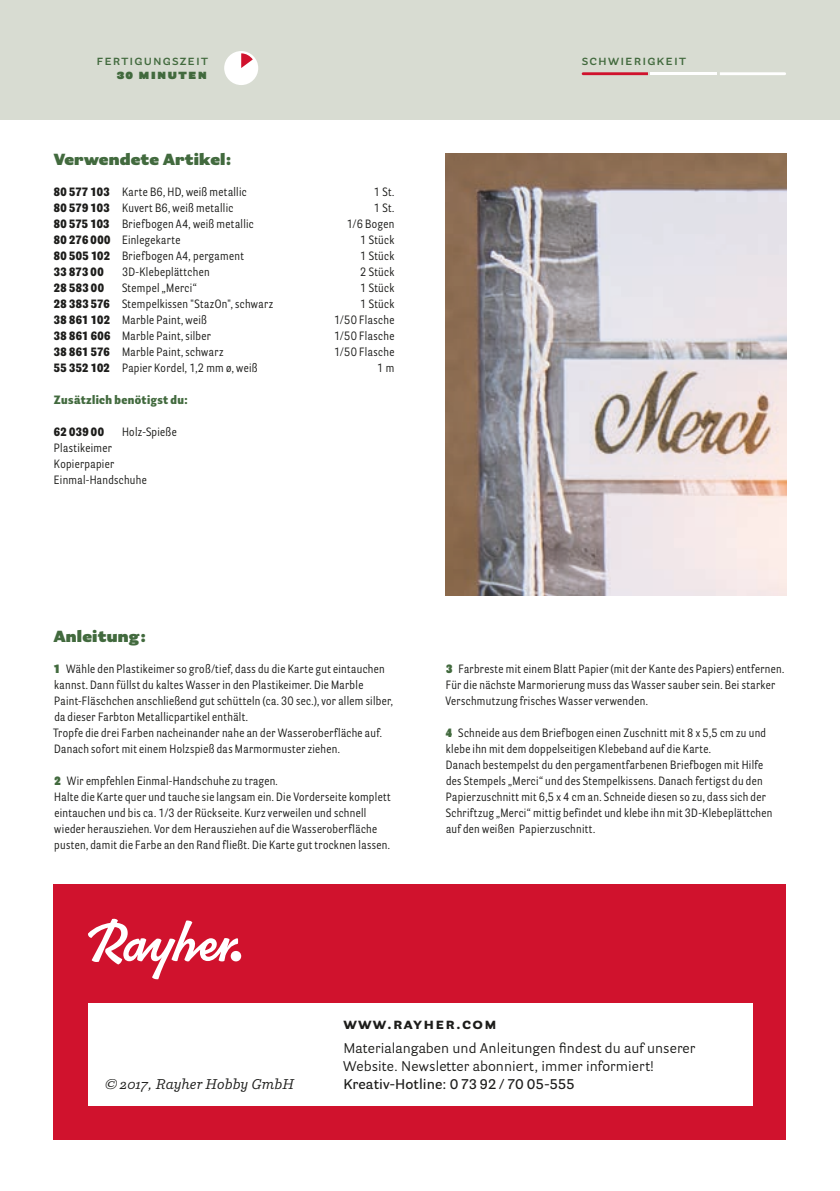
<style>
.page{position:relative;width:840px;height:1191px;background:#fff}
.page>*{position:absolute;margin:0;border:0;box-sizing:border-box;transform-origin:0 0}
.t1{font:900 16px "Parry Grotesque Pro";letter-spacing:.01em;color:#426a3e}
.t2{font:700 16px "Parry Grotesque Pro";letter-spacing:.08em;color:#1d1d1b}
.t3{font:14px/18px "Parry Grotesque Pro";letter-spacing:.005em;color:#1d1d1b}
.t4{font:600 14px "Parry Grotesque Pro";letter-spacing:.01em;color:#1d1d1b}
.t5{font:600 14px "Parry Grotesque Pro";letter-spacing:.08em;color:#426a3e}
.t6{font:italic 14px "Parry Pro";letter-spacing:.01em;color:#1d1d1b}
.t7{font:900 14px "Parry Grotesque Pro";letter-spacing:.08em;color:#426a3e}
.t8{font:12px/16px "Parry Grot Con Pro";letter-spacing:.03em;color:#1d1d1b}
.t9{font:900 12px "Parry Grot Con Pro";letter-spacing:.03em;color:#426a3e}
.t10{font:900 12px "Parry Grot Con Pro";letter-spacing:.03em;color:#1d1d1b}
.s1{font-weight:900}
.s2{font-weight:900;color:#426a3e}
</style>
<div class="page">
<div style="left:54px;top:884px;width:731px;height:256px;background:#d0122d"></div>
<div style="left:88px;top:1003px;width:663px;height:103px;background:#fff"></div>
<div style="left:0;top:0;width:839px;height:119px;background:#d8dcd2"></div>
<svg style="left:88px;top:918px;width:150px;height:61px"></svg>
<div style="left:230px;top:951px;width:11px;height:10px;background:#fff;border-radius:50%"></div>
<svg style="left:720px;top:72px;width:65px;height:3px"></svg>
<svg style="left:581px;top:72px;width:66px;height:3px"></svg>
<div style="left:224px;top:51px;width:34px;height:34px;background:#fff;border-radius:50%"></div>
<img style="left:445px;top:153px;width:340px;height:442px">
<svg style="left:241px;top:53px;width:12px;height:15px"></svg>
<hr style="left:650px;top:72px;width:66px;height:3px;background:#fff">
<p class="t5" style="left:96px;top:50px;width:113px">fertigungszeit</p>
<p class="t5" style="left:581px;top:50px;width:106px">schwierigkeit</p>
<p class="t7" style="left:117px;top:63px;width:92px">30 minuten</p>
<h1 class="t1" style="left:54px;top:148px;width:179px">Verwendete Artikel:</h1>
<p class="t8" style="left:54px;top:184px;width:194px"><span class="s1">80 577 103</span> Karte B6, HD, weiß metallic</p>
<p class="t8" style="left:373px;top:184px;width:22px">1 St.</p>
<p class="t8" style="left:54px;top:200px;width:181px"><span class="s1">80 579 103</span> Kuvert B6, weiß metallic</p>
<p class="t8" style="left:373px;top:200px;width:22px">1 St.</p>
<p class="t8" style="left:54px;top:216px;width:201px"><span class="s1">80 575 103</span> Briefbogen A4, weiß metallic</p>
<p class="t8" style="left:346px;top:216px;width:49px">1/6 Bogen</p>
<p class="t8" style="left:54px;top:232px;width:128px"><span class="s1">80 276 000</span> Einlegekarte</p>
<p class="t8" style="left:360px;top:232px;width:36px">1 Stück</p>
<p class="t8" style="left:54px;top:248px;width:191px"><span class="s1">80 505 102</span> Briefbogen A4, pergament</p>
<p class="t8" style="left:360px;top:248px;width:36px">1 Stück</p>
<p class="t10" style="left:54px;top:263px;width:51px">33 873 00</p>
<p class="t8" style="left:122px;top:264px;width:89px">3D-Klebeplättchen</p>
<p class="t8" style="left:360px;top:264px;width:36px">2 Stück</p>
<p class="t10" style="left:54px;top:279px;width:51px">28 583 00</p>
<p class="t8" style="left:122px;top:280px;width:76px">Stempel „Merci“</p>
<p class="t8" style="left:360px;top:280px;width:36px">1 Stück</p>
<p class="t8" style="left:54px;top:296px;width:220px"><span class="s1">28 383 576</span> Stempelkissen "StazOn", schwarz</p>
<p class="t8" style="left:360px;top:296px;width:36px">1 Stück</p>
<p class="t8" style="left:54px;top:312px;width:154px"><span class="s1">38 861 102</span> Marble Paint, weiß</p>
<p class="t8" style="left:334px;top:312px;width:62px">1/50 Flasche</p>
<p class="t8" style="left:54px;top:328px;width:158px"><span class="s1">38 861 606</span> Marble Paint, silber</p>
<p class="t8" style="left:334px;top:328px;width:62px">1/50 Flasche</p>
<p class="t8" style="left:54px;top:344px;width:171px"><span class="s1">38 861 576</span> Marble Paint, schwarz</p>
<p class="t8" style="left:334px;top:344px;width:62px">1/50 Flasche</p>
<p class="t8" style="left:54px;top:360px;width:205px"><span class="s1">55 352 102</span> Papier Kordel, 1,2 mm ø, weiß</p>
<p class="t8" style="left:377px;top:360px;width:19px">1 m</p>
<p class="t9" style="left:54px;top:391px;width:135px">Zusätzlich benötigst du:</p>
<p class="t10" style="left:54px;top:423px;width:51px">62 039 00</p>
<p class="t8" style="left:122px;top:424px;width:56px">Holz-Spieße</p>
<p class="t8" style="left:54px;top:440px;width:94px">Plastikeimer<br>Kopierpapier<br>Einmal-Handschuhe</p>
<h1 class="t1" style="left:54px;top:624px;width:94px">Anleitung:</h1>
<p class="t8" style="left:53px;top:660px;width:341px"><span class="s2">1</span> Wähle den Plastikeimer so groß/tief, dass du die Karte gut eintauchen kannst. Dann füllst du kaltes Wasser in den Plastikeimer. Die Marble Paint-Fläschchen anschließend gut schütteln (ca. 30 sec.), vor allem silber, da dieser Farbton Metallicpartikel enthält.<br>Tropfe die drei Farben nacheinander nahe an der Wasseroberfläche auf.<br>Danach sofort mit einem Holzspieß das Marmormuster ziehen.</p>
<p class="t8" style="left:54px;top:772px;width:338px"><span class="s2">2</span> Wir empfehlen Einmal-Handschuhe zu tragen.<br>Halte die Karte quer und tauche sie langsam ein. Die Vorderseite komplett eintauchen und bis ca. 1/3 der Rückseite. Kurz verweilen und schnell wieder herausziehen. Vor dem Herausziehen auf die Wasseroberfläche pusten, damit die Farbe an den Rand fließt. Die Karte gut trocknen lassen.</p>
<p class="t8" style="left:445px;top:660px;width:340px"><span class="s2">3</span> Farbreste mit einem Blatt Papier (mit der Kante des Papiers) entfernen.<br>Für die nächste Marmorierung muss das Wasser sauber sein. Bei starker<br>Verschmutzung frisches Wasser verwenden.</p>
<p class="t8" style="left:445px;top:724px;width:328px"><span class="s2">4</span> Schneide aus dem Briefbogen einen Zuschnitt mit 8 x 5,5 cm zu und klebe ihn mit dem doppelseitigen Klebeband auf die Karte.<br>Danach bestempelst du den pergamentfarbenen Briefbogen mit Hilfe des Stempels „Merci“ und des Stempelkissens. Danach fertigst du den Papierzuschnitt mit 6,5 x 4 cm an. Schneide diesen so zu, dass sich der Schriftzug „Merci“ mittig befindet und klebe ihn mit 3D-Klebeplättchen auf den weißen Papierzuschnitt.</p>
<p class="t6" style="left:105px;top:1074px;width:190px">© 2017, Rayher Hobby GmbH</p>
<h1 class="t2" style="left:343px;top:1012px;width:155px">www.rayher.com</h1>
<p class="t3" style="left:343px;top:1038px;width:353px">Materialangaben und Anleitungen findest du auf unserer<br>Website. Newsletter abonniert, immer informiert!</p>
<p class="t4" style="left:343px;top:1074px;width:232px">Kreativ-Hotline: 0 73 92 / 70 05-555</p>
</div>
